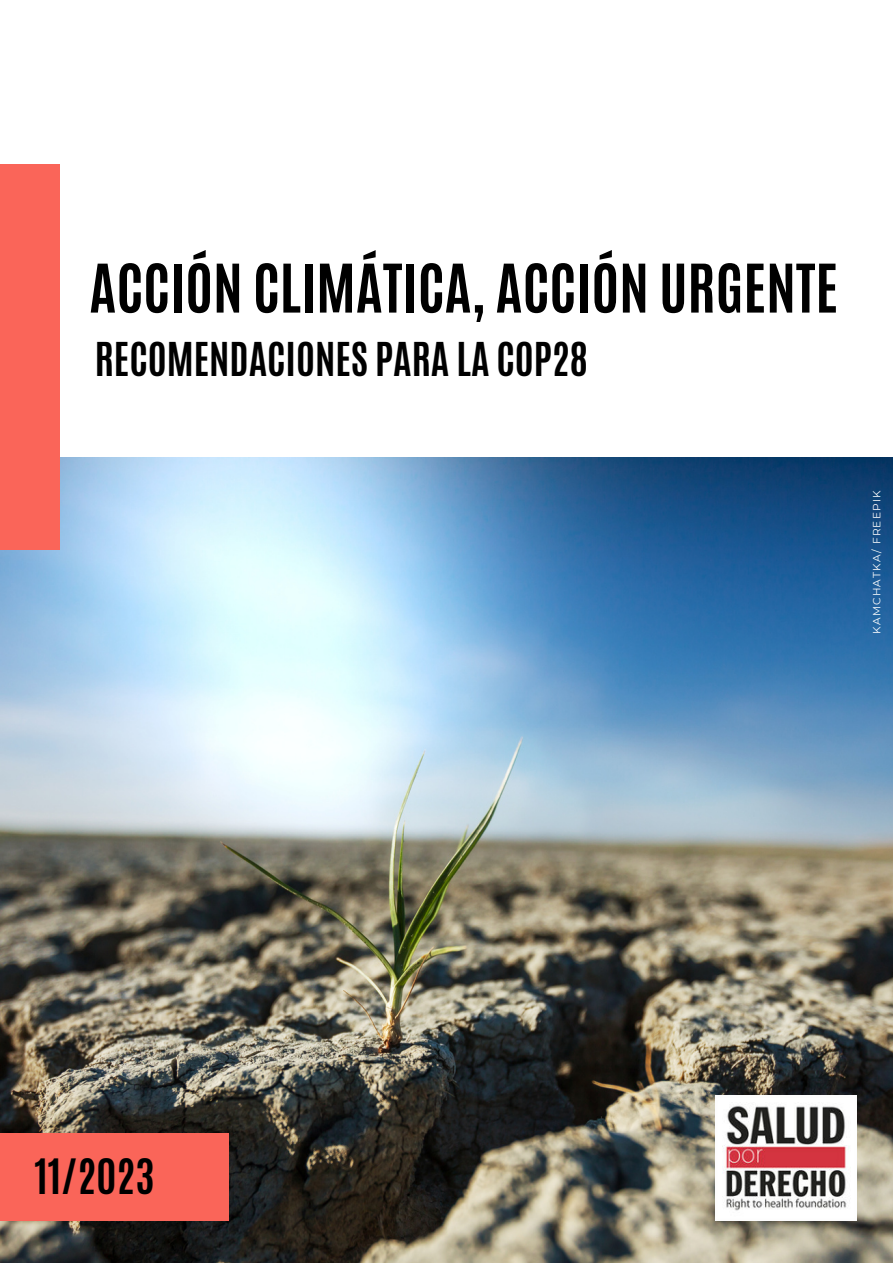
<style>
.page{position:relative;width:893px;height:1264px;background:#fff}
.page>*{position:absolute;margin:0;border:0;box-sizing:border-box;transform-origin:0 0}
.t1{font:700 57px "Antonio";color:#000}
.t2{font:700 40.65px "Antonio";color:#000}
.t3{font:700 39px "Antonio";color:#000}
.t4{font:10.5px "Montserrat";letter-spacing:.12em;color:#fff}
</style>
<div class="page">
<img style="left:0;top:457px;width:892px;height:805px">
<div style="left:0;top:1133px;width:228px;height:87px;background:#fa6559"></div>
<div style="left:0;top:164px;width:59px;height:386px;background:#fa6559"></div>
<img style="left:715px;top:1095px;width:141px;height:125px">
<p class="t1" style="left:89px;top:245px;width:750px">ACCIÓN CLIMÁTICA, ACCIÓN URGENTE</p>
<p class="t3" style="left:95px;top:330px;width:495px">RECOMENDACIONES PARA LA COP28</p>
<p class="t4" style="left:869px;top:634px;width:145px;rotate:-90deg">KAMCHATKA/ FREEPIK</p>
<p class="t2" style="left:34px;top:1145px;width:122px">11/2023</p>
</div>
